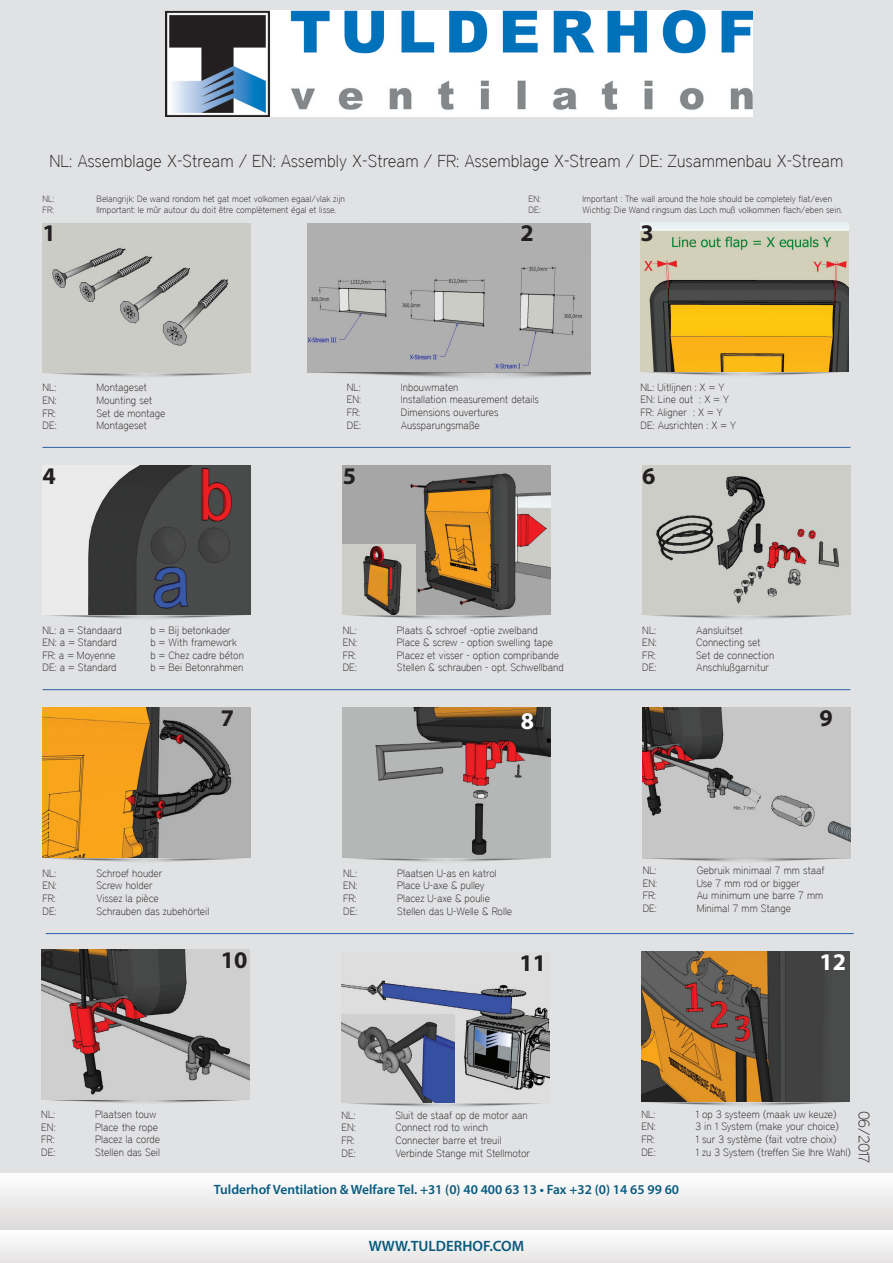
<style>
.page{position:relative;width:893px;height:1263px;background:#e1e2e4}
.page>*{position:absolute;margin:0;border:0;box-sizing:border-box;transform-origin:0 0}
.t1{font:700 24px "Myriad Pro";color:#231f20}
.t2{font:700 24px "Myriad Pro";color:#fff}
.t3{font:100 17.25px "District";color:#231f20}
.t4{font:600 15px "Myriad Pro";color:#085a7e}
.t5{font:100 15px "District";letter-spacing:-.04em;color:#231f20}
.t6{font:600 13.5px "Myriad Pro";color:#085a7e}
.t7{font:100 10.5px/12.6px "District";color:#231f20}
.t8{font:100 9px "District";color:#231f20}
</style>
<div class="page">
<hr style="left:43px;top:689px;width:807px;height:1px;background:#2462a6">
<hr style="left:46px;top:933px;width:808px;height:1px;background:#2462a6">
<hr style="left:43px;top:447px;width:807px;height:1px;background:#2462a6">
<img style="left:166px;top:11px;width:587px;height:105px">
<img style="left:343px;top:466px;width:208px;height:142px">
<img style="left:43px;top:223px;width:208px;height:143px">
<img style="left:308px;top:223px;width:282px;height:137px">
<img style="left:87px;top:466px;width:164px;height:142px">
<img style="left:642px;top:466px;width:208px;height:142px">
<img style="left:43px;top:708px;width:208px;height:143px">
<img style="left:343px;top:708px;width:208px;height:143px">
<img style="left:41px;top:949px;width:208px;height:144px">
<img style="left:641px;top:952px;width:208px;height:143px">
<img style="left:308px;top:360px;width:282px;height:18px">
<img style="left:349px;top:608px;width:202px;height:11px">
<img style="left:49px;top:608px;width:202px;height:11px">
<img style="left:343px;top:851px;width:208px;height:11px">
<img style="left:41px;top:1093px;width:208px;height:10px">
<img style="left:43px;top:851px;width:208px;height:11px">
<img style="left:641px;top:1095px;width:208px;height:11px">
<img style="left:642px;top:708px;width:208px;height:143px">
<img style="left:341px;top:980px;width:208px;height:110px">
<img style="left:341px;top:1102px;width:201px;height:5px">
<img style="left:341px;top:1014px;width:114px;height:88px">
<img style="left:641px;top:223px;width:208px;height:142px">
<img style="left:641px;top:365px;width:208px;height:11px">
<img style="left:343px;top:545px;width:73px;height:70px">
<div style="left:0;top:1230px;width:893px;height:33px;background:#f0f1f0"></div>
<div style="left:0;top:1174px;width:893px;height:56px;background:linear-gradient(to bottom,#fdfefe,#dcdbd9)"></div>
<h2 class="t3" style="left:50px;top:151px;width:795px">NL: Assemblage X-Stream / EN: Assembly X-Stream / FR: Assemblage X-Stream / DE: Zusammenbau X-Stream</h2>
<p class="t8" style="left:43px;top:194px;width:13px">NL:</p>
<p class="t8" style="left:97px;top:194px;width:250px">Belangrijk: De wand rondom het gat moet volkomen egaal/vlak zijn</p>
<p class="t8" style="left:529px;top:194px;width:14px">EN:</p>
<p class="t8" style="left:583px;top:194px;width:251px">Important : The wall around the hole should be completely flat/even</p>
<p class="t8" style="left:43px;top:204px;width:13px">FR:</p>
<p class="t8" style="left:97px;top:204px;width:241px">lImportant: le mûr autour du doit être complètement égal et lisse.</p>
<p class="t8" style="left:529px;top:204px;width:14px">DE:</p>
<p class="t8" style="left:583px;top:204px;width:261px">Wichtig: Die Wand ringsum das Loch muß volkommen flach/eben sein.</p>
<h1 class="t1" style="left:43px;top:217px;width:15px">1</h1>
<h1 class="t1" style="left:521px;top:217px;width:15px">2</h1>
<p class="t7" style="left:43px;top:381px;width:15px">NL:</p>
<p class="t7" style="left:97px;top:381px;width:52px">Montageset</p>
<p class="t7" style="left:43px;top:394px;width:16px">EN:</p>
<p class="t7" style="left:97px;top:394px;width:57px">Mounting set</p>
<p class="t7" style="left:43px;top:406px;width:15px">FR:</p>
<p class="t7" style="left:97px;top:406px;width:70px">Set de montage</p>
<p class="t7" style="left:43px;top:419px;width:16px">DE:</p>
<p class="t7" style="left:97px;top:419px;width:52px">Montageset</p>
<p class="t7" style="left:347px;top:381px;width:15px">NL:</p>
<p class="t7" style="left:401px;top:381px;width:59px">Inbouwmaten</p>
<p class="t7" style="left:347px;top:393px;width:16px">EN:</p>
<p class="t7" style="left:401px;top:393px;width:140px">Installation measurement details</p>
<p class="t7" style="left:347px;top:406px;width:15px">FR:</p>
<p class="t7" style="left:401px;top:406px;width:99px">Dimensions ouvertures</p>
<p class="t7" style="left:347px;top:418px;width:16px">DE:</p>
<p class="t7" style="left:401px;top:418px;width:80px">Aussparungsmaße</p>
<h1 class="t1" style="left:641px;top:217px;width:15px">3</h1>
<p class="t7" style="left:641px;top:381px;width:97px">NL: Uitlijnen : X = Y<br>EN: Line out : X = Y<br>FR: Aligner : X = Y<br>DE: Ausrichten : X = Y</p>
<h1 class="t1" style="left:43px;top:460px;width:15px">4</h1>
<h1 class="t1" style="left:343px;top:460px;width:15px">5</h1>
<h1 class="t1" style="left:642px;top:460px;width:15px">6</h1>
<p class="t7" style="left:43px;top:624px;width:81px">NL: a = Standaard</p>
<p class="t7" style="left:151px;top:624px;width:82px">b = Bij betonkader</p>
<p class="t7" style="left:43px;top:636px;width:76px">EN: a = Standard</p>
<p class="t7" style="left:151px;top:636px;width:88px">b = With framework</p>
<p class="t7" style="left:43px;top:649px;width:75px">FR: a = Moyenne</p>
<p class="t7" style="left:151px;top:649px;width:95px">b = Chez cadre béton</p>
<p class="t7" style="left:43px;top:661px;width:76px">DE: a = Standard</p>
<p class="t7" style="left:151px;top:661px;width:94px">b = Bei Betonrahmen</p>
<h1 class="t1" style="left:221px;top:702px;width:15px">7</h1>
<p class="t7" style="left:43px;top:867px;width:15px">NL:</p>
<p class="t7" style="left:97px;top:867px;width:67px">Schroef houder</p>
<p class="t7" style="left:43px;top:879px;width:16px">EN:</p>
<p class="t7" style="left:97px;top:879px;width:58px">Screw holder</p>
<p class="t7" style="left:43px;top:892px;width:15px">FR:</p>
<p class="t7" style="left:97px;top:892px;width:64px">Vissez la pièce</p>
<p class="t7" style="left:43px;top:904px;width:16px">DE:</p>
<p class="t7" style="left:97px;top:904px;width:114px">Schrauben das zubehörteil</p>
<p class="t7" style="left:343px;top:624px;width:15px">NL:</p>
<p class="t7" style="left:397px;top:624px;width:143px">Plaats &amp; schroef -optie zwelband</p>
<p class="t7" style="left:343px;top:636px;width:16px">EN:</p>
<p class="t7" style="left:397px;top:636px;width:158px">Place &amp; screw - option swelling tape</p>
<p class="t7" style="left:343px;top:649px;width:15px">FR:</p>
<p class="t7" style="left:397px;top:649px;width:164px">Placez et visser - option compribande</p>
<p class="t7" style="left:343px;top:661px;width:16px">DE:</p>
<p class="t7" style="left:397px;top:661px;width:169px">Stellen &amp; schrauben - opt. Schwellband</p>
<p class="t7" style="left:642px;top:624px;width:15px">NL:</p>
<p class="t7" style="left:696px;top:624px;width:48px">Aansluitset</p>
<p class="t7" style="left:642px;top:636px;width:16px">EN:</p>
<p class="t7" style="left:696px;top:636px;width:66px">Connecting set</p>
<p class="t7" style="left:642px;top:649px;width:15px">FR:</p>
<p class="t7" style="left:696px;top:649px;width:80px">Set de connection</p>
<p class="t7" style="left:642px;top:661px;width:16px">DE:</p>
<p class="t7" style="left:696px;top:661px;width:74px">Anschlußgarnitur</p>
<h1 class="t2" style="left:521px;top:705px;width:15px">8</h1>
<h1 class="t1" style="left:819px;top:702px;width:15px">9</h1>
<p class="t7" style="left:343px;top:867px;width:15px">NL:</p>
<p class="t7" style="left:397px;top:867px;width:101px">Plaatsen U-as en katrol</p>
<p class="t7" style="left:343px;top:879px;width:16px">EN:</p>
<p class="t7" style="left:397px;top:879px;width:89px">Place U-axe &amp; pulley</p>
<p class="t7" style="left:343px;top:892px;width:15px">FR:</p>
<p class="t7" style="left:397px;top:892px;width:94px">Placez U-axe &amp; poulie</p>
<p class="t7" style="left:343px;top:904px;width:16px">DE:</p>
<p class="t7" style="left:397px;top:904px;width:117px">Stellen das U-Welle &amp; Rolle</p>
<p class="t7" style="left:643px;top:864px;width:15px">NL:</p>
<p class="t7" style="left:697px;top:864px;width:130px">Gebruik minimaal 7 mm staaf</p>
<p class="t7" style="left:643px;top:877px;width:16px">EN:</p>
<p class="t7" style="left:697px;top:877px;width:105px">Use 7 mm rod or bigger</p>
<p class="t7" style="left:643px;top:889px;width:15px">FR:</p>
<p class="t7" style="left:697px;top:889px;width:128px">Au minimum une barre 7 mm</p>
<p class="t7" style="left:643px;top:902px;width:16px">DE:</p>
<p class="t7" style="left:697px;top:902px;width:96px">Minimal 7 mm Stange</p>
<h1 class="t1" style="left:221px;top:945px;width:28px">10</h1>
<h1 class="t1" style="left:520px;top:947px;width:28px">11</h1>
<h1 class="t2" style="left:819px;top:946px;width:28px">12</h1>
<p class="t7" style="left:41px;top:1108px;width:15px">NL:</p>
<p class="t7" style="left:95px;top:1108px;width:63px">Plaatsen touw</p>
<p class="t7" style="left:41px;top:1121px;width:16px">EN:</p>
<p class="t7" style="left:95px;top:1121px;width:64px">Place the rope</p>
<p class="t7" style="left:41px;top:1133px;width:15px">FR:</p>
<p class="t7" style="left:95px;top:1133px;width:66px">Placez la corde</p>
<p class="t7" style="left:41px;top:1146px;width:16px">DE:</p>
<p class="t7" style="left:95px;top:1146px;width:66px">Stellen das Seil</p>
<p class="t7" style="left:342px;top:1109px;width:15px">NL:</p>
<p class="t7" style="left:396px;top:1109px;width:134px">Sluit de staaf op de motor aan</p>
<p class="t7" style="left:342px;top:1121px;width:16px">EN:</p>
<p class="t7" style="left:396px;top:1121px;width:94px">Connect rod to winch</p>
<p class="t7" style="left:342px;top:1134px;width:15px">FR:</p>
<p class="t7" style="left:396px;top:1134px;width:108px">Connecter barre et treuil</p>
<p class="t7" style="left:342px;top:1146px;width:16px">DE:</p>
<p class="t7" style="left:396px;top:1146px;width:136px">Verbinde Stange mit Stellmotor</p>
<p class="t7" style="left:641px;top:1108px;width:15px">NL:</p>
<p class="t7" style="left:695px;top:1108px;width:143px">1 op 3 systeem (maak uw keuze)</p>
<p class="t7" style="left:641px;top:1120px;width:16px">EN:</p>
<p class="t7" style="left:695px;top:1120px;width:145px">3 in 1 System (make your choice)</p>
<p class="t7" style="left:641px;top:1133px;width:15px">FR:</p>
<p class="t7" style="left:695px;top:1133px;width:143px">1 sur 3 système (fait votre choix)</p>
<p class="t7" style="left:641px;top:1145px;width:16px">DE:</p>
<p class="t7" style="left:695px;top:1145px;width:157px">1 zu 3 System (treffen Sie Ihre Wahl)</p>
<h3 class="t5" style="left:873px;top:1111px;width:54px;rotate:90deg">06/2017</h3>
<p class="t6" style="left:214px;top:1181px;width:467px">Tulderhof Ventilation &amp; Welfare Tel. +31 (0) 40 400 63 13 • Fax +32 (0) 14 65 99 60</p>
<h3 class="t4" style="left:369px;top:1236px;width:157px">WWW.TULDERHOF.COM</h3>
</div>
